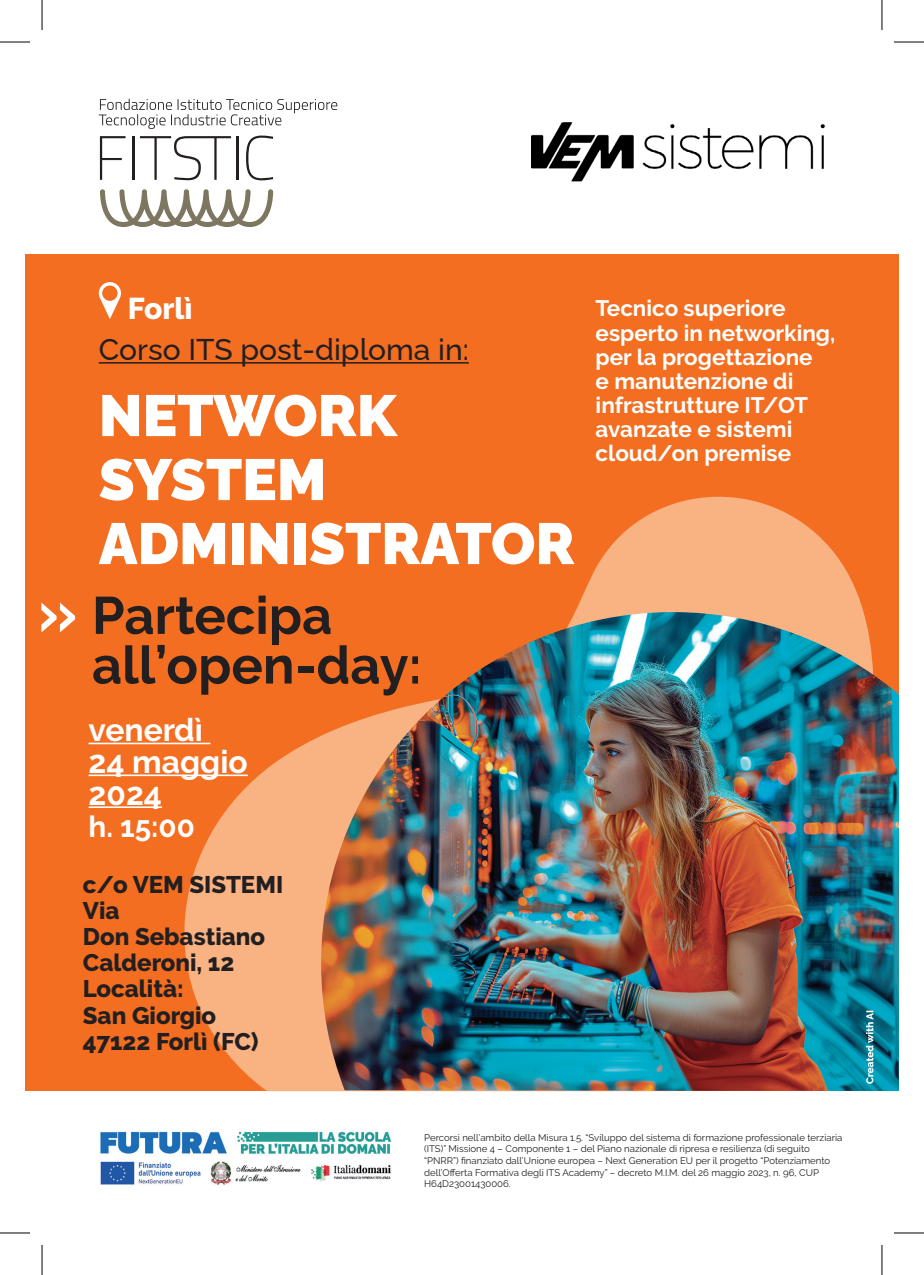
<style>
.page{position:relative;width:924px;height:1275px;background:#fff}
.page>*{position:absolute;margin:0;border:0;box-sizing:border-box;transform-origin:0 0}
.t1{font:900 58px/64px "Raleway";color:#fff}
.t2{font:700 52.4px/49.6px "Raleway";color:#231f20}
.t3{font:700 31.8px/31.8px "Raleway";color:#fff}
.t4{font:500 30px "Raleway";color:#231f20}
.t5{font:800 30px "Raleway";color:#fff}
.t6{font:700 29.6px "Raleway";color:#fff}
.t7{font:800 24px/26.2px "Raleway";color:#231f20}
.t8{font:700 22.4px/24px "Raleway";color:#fff}
.t9{font:9.6px/11.6px "Raleway";color:#231f20}
</style>
<div class="page">
<div style="left:25px;top:255px;width:873px;height:836px;background:#f36e21"></div>
<svg style="left:267px;top:1091px;width:408px;height:1px"></svg>
<svg style="left:150px;top:497px;width:714px;height:594px"></svg>
<img style="left:321px;top:612px;width:577px;height:479px">
<svg style="left:865px;top:1010px;width:8px;height:73px"></svg>
<hr style="left:99px;top:362px;width:369px;height:1px;background:#231f20">
<svg style="left:41px;top:602px;width:34px;height:30px"></svg>
<img style="left:531px;top:122px;width:293px;height:60px">
<img style="left:100px;top:1131px;width:292px;height:54px">
<svg style="left:100px;top:189px;width:173px;height:38px"></svg>
<svg style="left:100px;top:136px;width:25px;height:44px"></svg>
<hr style="left:132px;top:136px;width:2px;height:44px;background:#231f20">
<svg style="left:140px;top:136px;width:91px;height:44px"></svg>
<hr style="left:236px;top:136px;width:2px;height:44px;background:#231f20">
<svg style="left:246px;top:136px;width:27px;height:44px"></svg>
<svg style="left:99px;top:99px;width:238px;height:30px"></svg>
<hr style="left:88px;top:742px;width:122px;height:2px;background:#fff">
<hr style="left:88px;top:774px;width:160px;height:2px;background:#fff">
<hr style="left:88px;top:806px;width:74px;height:2px;background:#fff">
<svg style="left:99px;top:282px;width:22px;height:37px"></svg>
<hr style="left:0;top:42px;width:30px;height:1px;background:#000">
<hr style="left:893px;top:42px;width:30px;height:1px;background:#000">
<hr style="left:0;top:1232px;width:30px;height:1px;background:#000">
<hr style="left:893px;top:1232px;width:30px;height:1px;background:#000">
<hr style="left:42px;top:0;width:1px;height:30px;background:#000">
<hr style="left:42px;top:1245px;width:1px;height:30px;background:#000">
<hr style="left:881px;top:0;width:1px;height:30px;background:#000">
<hr style="left:881px;top:1245px;width:1px;height:30px;background:#000">
<h3 class="t5" style="left:128px;top:291px;width:66px">Forlì</h3>
<h3 class="t4" style="left:99px;top:325px;width:371px">Corso ITS post-diploma in:</h3>
<h1 class="t1" style="left:99px;top:377px;width:477px">NETWORK<br>SYSTEM<br>ADMINISTRATOR</h1>
<h2 class="t2" style="left:92px;top:591px;width:331px">Partecipa all’open-day:</h2>
<h3 class="t3" style="left:88px;top:714px;width:161px">venerdì<br>24 maggio<br>2024</h3>
<h3 class="t6" style="left:88px;top:809px;width:108px">h. 15:00</h3>
<h3 class="t7" style="left:83px;top:871px;width:202px">c/o VEM SISTEMI<br>Via<br>Don Sebastiano<br>Calderoni, 12<br>Località:<br>San Giorgio<br>47122 Forlì (FC)</h3>
<h3 class="t8" style="left:595px;top:297px;width:241px">Tecnico superiore esperto in networking, per la progettazione<br>e manutenzione di infrastrutture IT/OT avanzate e sistemi cloud/on premise</h3>
<p class="t9" style="left:424px;top:1131px;width:419px">Percorsi nell’ambito della Misura 1.5. “Sviluppo del sistema di formazione professionale terziaria (ITS)” Missione 4 – Componente 1 – del Piano nazionale di ripresa e resilienza (di seguito “PNRR”) finanziato dall’Unione europea – Next Generation EU per il progetto “Potenziamento dell’Offerta Formativa degli ITS Academy” – decreto M.I.M. del 26 maggio 2023, n. 96, CUP H64D23001430006.</p>
</div>
